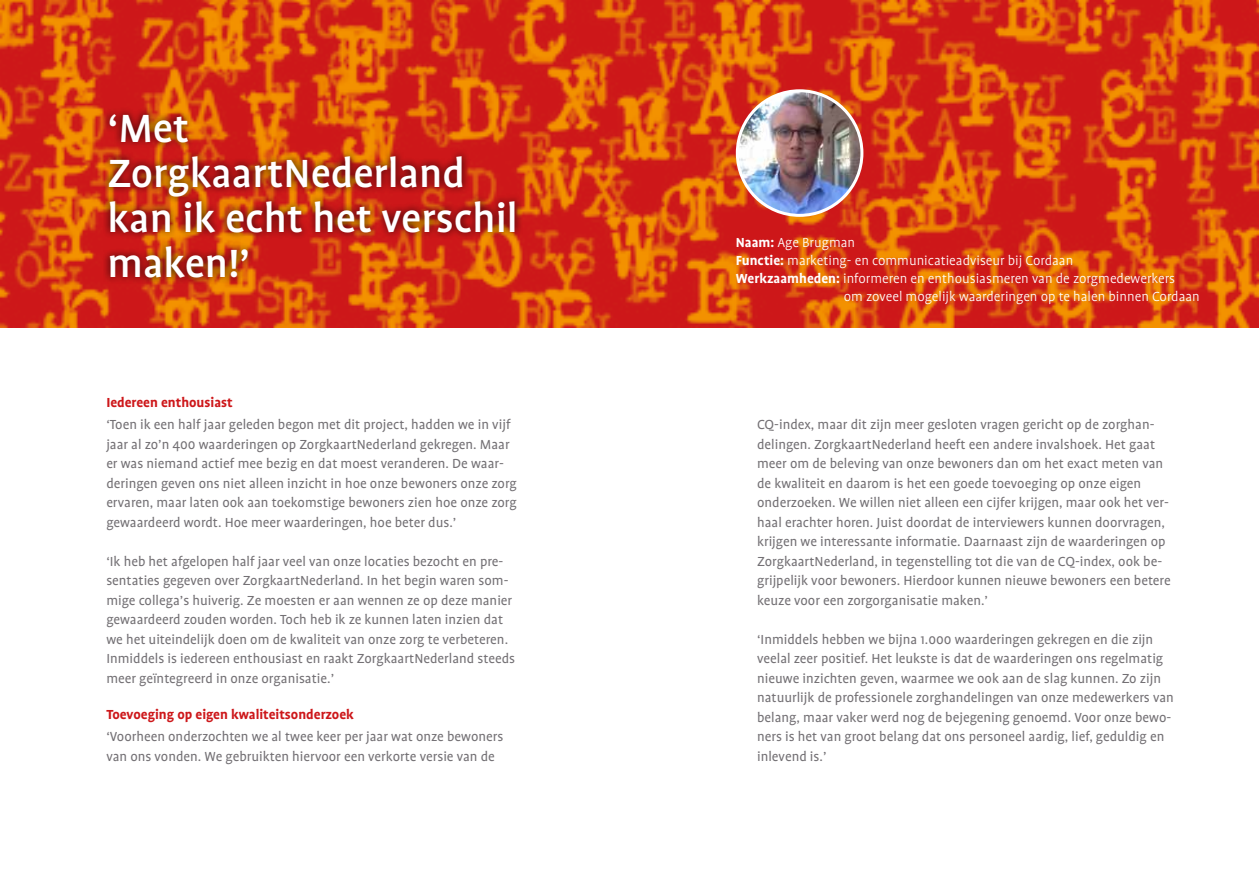
<style>
.page{position:relative;width:1259px;height:893px;background:#fff}
.page>*{position:absolute;margin:0;border:0;box-sizing:border-box;transform-origin:0 0}
.t1{font:500 45px/45px "Profile OT";color:#fff}
.t2{font:15px/19.5px "Profile OT";color:#737074}
.t3{font:300 15px "Profile OT";color:#fff}
.t4{font:700 15px "Profile OT";color:#cd171a}
.s1{font-weight:700}
</style>
<div class="page">
<img style="left:0;top:0;width:1259px;height:327px">
<div style="left:101px;top:107px;width:422px;height:178px;background:#000;opacity:.75"></div>
<img style="left:737px;top:91px;width:125px;height:124px;border-radius:62px">
<div style="left:736px;top:89px;width:127px;height:128px;border:3px solid #fff;border-radius:50%"></div>
<h1 class="t1" style="left:107px;top:106px;width:412px">‘Met<br>ZorgkaartNederland kan ik echt het verschil maken!’</h1>
<p class="t4" style="left:106px;top:393px;width:128px">Iedereen enthousiast</p>
<p class="t2" style="left:106px;top:415px;width:412px">‘Toen ik een half jaar geleden begon met dit project, hadden we in vijf jaar al zo’n 400 waarderingen op ZorgkaartNederland gekregen. Maar er was niemand actief mee bezig en dat moest veranderen. De waar&shy;deringen geven ons niet alleen inzicht in hoe onze bewoners onze zorg ervaren, maar laten ook aan toekomstige bewoners zien hoe onze zorg gewaardeerd wordt. Hoe meer waarderingen, hoe beter dus.’</p>
<p class="t2" style="left:106px;top:551px;width:410px">‘Ik heb het afgelopen half jaar veel van onze locaties bezocht en pre&shy;sentaties gegeven over ZorgkaartNederland. In het begin waren som&shy;mige collega’s huiverig. Ze moesten er aan wennen ze op deze manier gewaardeerd zouden worden. Toch heb ik ze kunnen laten inzien dat we het uiteindelijk doen om de kwaliteit van onze zorg te verbeteren.<br>Inmiddels is iedereen enthousiast en raakt ZorgkaartNederland steeds meer geïntegreerd in onze organisatie.’</p>
<p class="t4" style="left:106px;top:705px;width:249px">Toevoeging op eigen kwaliteitsonderzoek</p>
<p class="t2" style="left:106px;top:727px;width:398px">‘Voorheen onderzochten we al twee keer per jaar wat onze bewoners van ons vonden. We gebruikten hiervoor een verkorte versie van de</p>
<p class="t3" style="left:736px;top:234px;width:121px"><span class="s1">Naam:</span> Age Brugman</p>
<p class="t3" style="left:736px;top:252px;width:339px"><span class="s1">Functie:</span> marketing- en communicatieadviseur bij Cordaan</p>
<p class="t3" style="left:736px;top:270px;width:441px"><span class="s1">Werkzaamheden:</span> informeren en enthousiasmeren van de zorgmedewerkers</p>
<p class="t3" style="left:844px;top:288px;width:357px">om zoveel mogelijk waarderingen op te halen binnen Cordaan</p>
<p class="t2" style="left:757px;top:415px;width:415px">CQ-index, maar dit zijn meer gesloten vragen gericht op de zorghan&shy;delingen. ZorgkaartNederland heeft een andere invalshoek. Het gaat meer om de beleving van onze bewoners dan om het exact meten van de kwaliteit en daarom is het een goede toevoeging op onze eigen onderzoeken. We willen niet alleen een cijfer krijgen, maar ook het ver&shy;haal erachter horen. Juist doordat de interviewers kunnen doorvragen, krijgen we interessante informatie. Daarnaast zijn de waarderingen op ZorgkaartNederland, in tegenstelling tot die van de CQ-index, ook be&shy;grijpelijk voor bewoners. Hierdoor kunnen nieuwe bewoners een betere keuze voor een zorgorganisatie maken.’</p>
<p class="t2" style="left:757px;top:629px;width:418px">‘Inmiddels hebben we bijna 1.000 waarderingen gekregen en die zijn veelal zeer positief. Het leukste is dat de waarderingen ons regelmatig nieuwe inzichten geven, waarmee we ook aan de slag kunnen. Zo zijn natuurlijk de professionele zorghandelingen van onze medewerkers van belang, maar vaker werd nog de bejegening genoemd. Voor onze bewo&shy;ners is het van groot belang dat ons personeel aardig, lief, geduldig en inlevend is.’</p>
</div>
